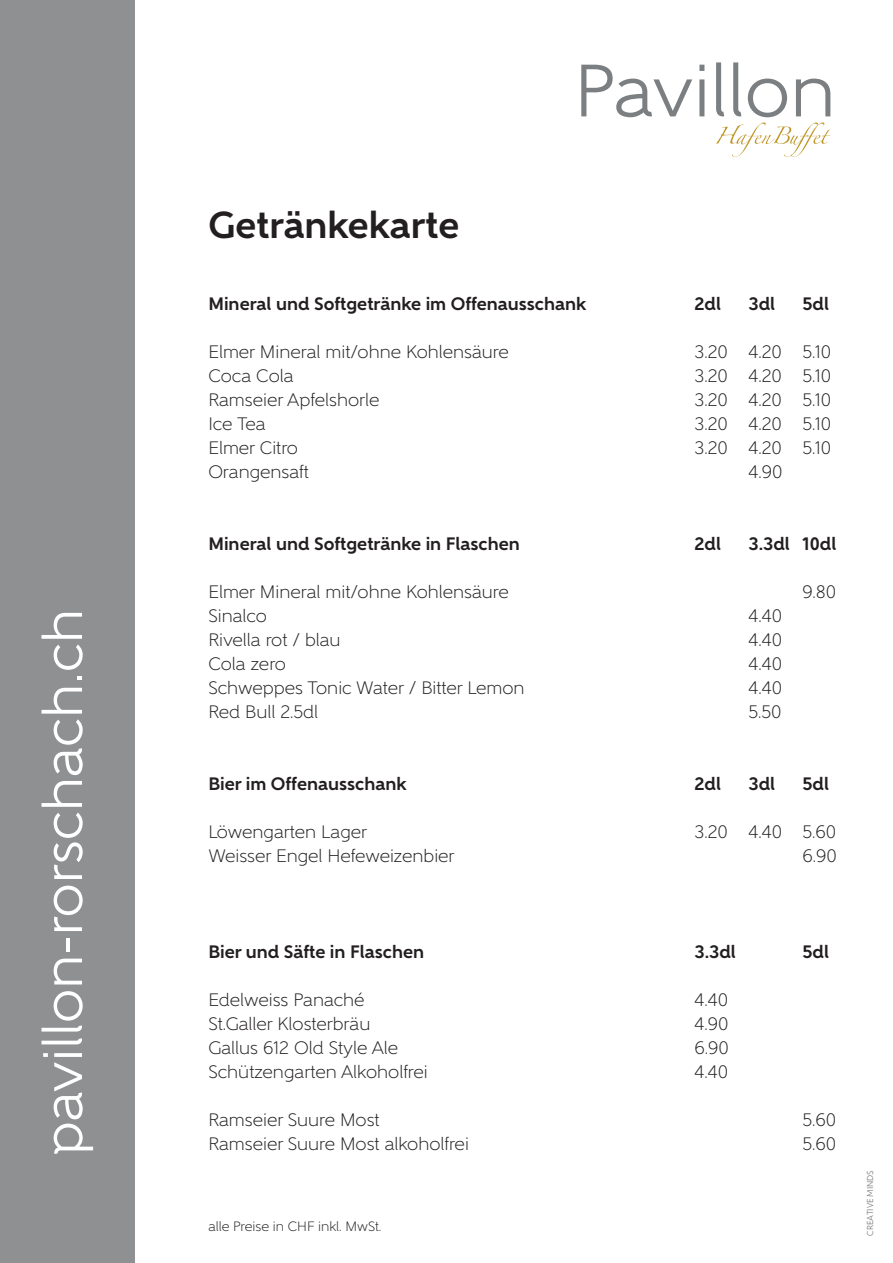
<style>
.page{position:relative;width:893px;height:1263px;background:#fff}
.page>*{position:absolute;margin:0;border:0;box-sizing:border-box;transform-origin:0 0}
.t1{font:73.95px "Gentleman 500";color:#7c7f81}
.t2{font:55.5px "Gentleman 500";color:#fff}
.t3{font:700 37.5px "Gentleman 800";color:#231f20}
.t4{font:300 18px "Gentleman 400";color:#231f20}
.t5{font:700 18px "Gentleman 800";color:#231f20}
.t6{font:300 13.5px "Gentleman 400";color:#231f20}
.t7{font:300 9px "Seravek";color:#75797a}
</style>
<div class="page">
<div style="left:0;top:0;width:135px;height:1263px;background:#8e9091"></div>
<svg style="left:716px;top:122px;width:114px;height:35px"></svg>
<h2 class="t2" style="left:30px;top:1155px;width:548px;rotate:-90deg">pavillon-rorschach.ch</h2>
<h1 class="t1" style="left:574px;top:47px;width:263px">Pavillon</h1>
<h3 class="t3" style="left:208px;top:202px;width:253px">Getränkekarte</h3>
<p class="t5" style="left:208px;top:292px;width:379px">Mineral und Softgetränke im Offenausschank</p>
<p class="t5" style="left:694px;top:292px;width:28px">2dl</p>
<p class="t5" style="left:748px;top:292px;width:28px">3dl</p>
<p class="t5" style="left:802px;top:292px;width:28px">5dl</p>
<p class="t4" style="left:208px;top:341px;width:302px">Elmer Mineral mit/ohne Kohlensäure</p>
<p class="t4" style="left:694px;top:341px;width:138px">3.20 4.20 5.10</p>
<p class="t4" style="left:208px;top:365px;width:87px">Coca Cola</p>
<p class="t4" style="left:694px;top:365px;width:138px">3.20 4.20 5.10</p>
<p class="t4" style="left:208px;top:389px;width:173px">Ramseier Apfelshorle</p>
<p class="t4" style="left:694px;top:389px;width:138px">3.20 4.20 5.10</p>
<p class="t4" style="left:208px;top:413px;width:59px">Ice Tea</p>
<p class="t4" style="left:694px;top:413px;width:138px">3.20 4.20 5.10</p>
<p class="t4" style="left:208px;top:437px;width:91px">Elmer Citro</p>
<p class="t4" style="left:694px;top:437px;width:138px">3.20 4.20 5.10</p>
<p class="t4" style="left:208px;top:461px;width:102px">Orangensaft</p>
<p class="t4" style="left:748px;top:461px;width:36px">4.90</p>
<p class="t5" style="left:208px;top:532px;width:313px">Mineral und Softgetränke in Flaschen</p>
<p class="t5" style="left:694px;top:532px;width:28px">2dl</p>
<p class="t5" style="left:748px;top:532px;width:89px">3.3dl 10dl</p>
<p class="t4" style="left:208px;top:581px;width:302px">Elmer Mineral mit/ohne Kohlensäure</p>
<p class="t4" style="left:802px;top:581px;width:35px">9.80</p>
<p class="t4" style="left:208px;top:605px;width:60px">Sinalco</p>
<p class="t4" style="left:748px;top:605px;width:35px">4.40</p>
<p class="t4" style="left:208px;top:629px;width:134px">Rivella rot / blau</p>
<p class="t4" style="left:748px;top:629px;width:35px">4.40</p>
<p class="t4" style="left:208px;top:653px;width:79px">Cola zero</p>
<p class="t4" style="left:748px;top:653px;width:35px">4.40</p>
<p class="t4" style="left:208px;top:677px;width:318px">Schweppes Tonic Water / Bitter Lemon</p>
<p class="t4" style="left:748px;top:677px;width:35px">4.40</p>
<p class="t4" style="left:208px;top:701px;width:111px">Red Bull 2.5dl</p>
<p class="t4" style="left:748px;top:701px;width:35px">5.50</p>
<p class="t5" style="left:208px;top:772px;width:200px">Bier im Offenausschank</p>
<p class="t5" style="left:694px;top:772px;width:28px">2dl</p>
<p class="t5" style="left:748px;top:772px;width:28px">3dl</p>
<p class="t5" style="left:802px;top:772px;width:28px">5dl</p>
<p class="t4" style="left:208px;top:821px;width:160px">Löwengarten Lager</p>
<p class="t4" style="left:694px;top:821px;width:143px">3.20 4.40 5.60</p>
<p class="t4" style="left:208px;top:845px;width:248px">Weisser Engel Hefeweizenbier</p>
<p class="t4" style="left:802px;top:845px;width:36px">6.90</p>
<p class="t5" style="left:208px;top:940px;width:217px">Bier und Säfte in Flaschen</p>
<p class="t5" style="left:694px;top:940px;width:43px">3.3dl</p>
<p class="t5" style="left:802px;top:940px;width:28px">5dl</p>
<p class="t4" style="left:208px;top:989px;width:158px">Edelweiss Panaché</p>
<p class="t4" style="left:694px;top:989px;width:35px">4.40</p>
<p class="t4" style="left:208px;top:1013px;width:164px">St.Galler Klosterbräu</p>
<p class="t4" style="left:694px;top:1013px;width:36px">4.90</p>
<p class="t4" style="left:208px;top:1037px;width:191px">Gallus 612 Old Style Ale</p>
<p class="t4" style="left:694px;top:1037px;width:36px">6.90</p>
<p class="t4" style="left:208px;top:1061px;width:221px">Schützengarten Alkoholfrei</p>
<p class="t4" style="left:694px;top:1061px;width:35px">4.40</p>
<p class="t4" style="left:208px;top:1109px;width:173px">Ramseier Suure Most</p>
<p class="t4" style="left:802px;top:1109px;width:35px">5.60</p>
<p class="t4" style="left:208px;top:1133px;width:262px">Ramseier Suure Most alkoholfrei</p>
<p class="t4" style="left:802px;top:1133px;width:35px">5.60</p>
<p class="t6" style="left:208px;top:1218px;width:174px">alle Preise in CHF inkl. MwSt.</p>
<p class="t7" style="left:865px;top:1235px;width:67px;rotate:-90deg">CREATIVE MINDS</p>
</div>
